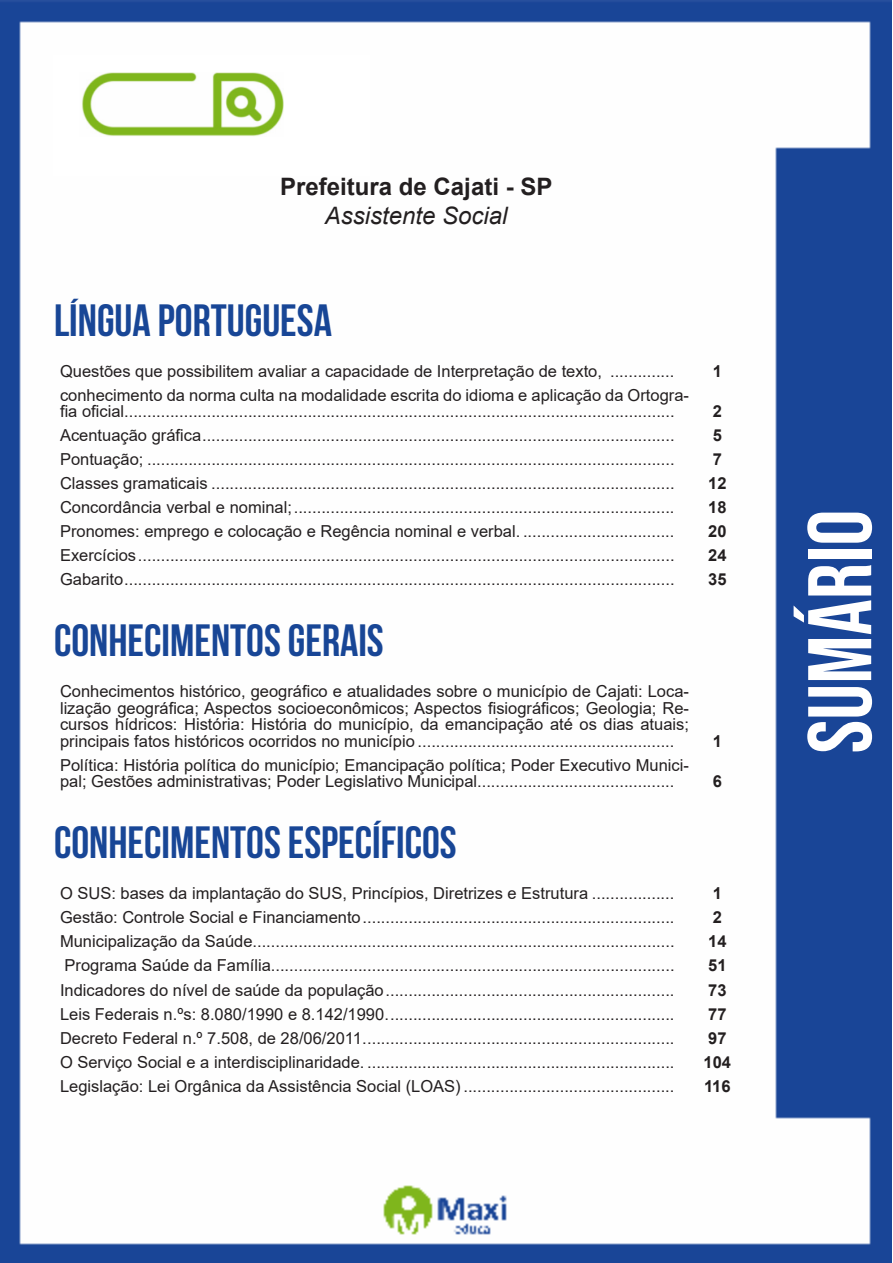
<style>
.page{position:relative;width:893px;height:1263px;background:#fff}
.page>*{position:absolute;margin:0;border:0;box-sizing:border-box;transform-origin:0 0}
.t1{font:90px "Bebas Neue";color:#fff}
.t2{font:700 45px "Bebas Neue";color:#184696}
.t3{font:700 24px "Arial";color:#231f20}
.t4{font:italic 24px "Arial";color:#231f20}
.ALTERNATIVAS{font:16.5px/16.5px "Arial";color:#231f20}
.INDICE{font:700 16.5px "Arial";color:#231f20}
</style>
<div class="page">
<img style="left:0;top:0;width:892px;height:1263px">
<div style="left:53px;top:55px;width:317px;height:121px;background:#fff"></div>
<img style="left:82px;top:72px;width:201px;height:64px">
<p class="t3" style="left:280px;top:170px;width:274px">Prefeitura de Cajati - SP</p>
<p class="t4" style="left:325px;top:200px;width:184px">Assistente Social</p>
<p class="t2" style="left:54px;top:295px;width:279px">LÍNGUA PORTUGUESA</p>
<p class="ALTERNATIVAS" style="left:60px;top:363px;width:616px">Questões que possibilitem avaliar a capacidade de Interpretação de texto, ..............</p>
<p class="INDICE" style="left:713px;top:359px;width:11px">1</p>
<p class="ALTERNATIVAS" style="left:60px;top:387px;width:630px">conhecimento da norma culta na modalidade escrita do idioma e aplicação da Ortogra&shy;fia oficial........................................................................................................................</p>
<p class="INDICE" style="left:713px;top:400px;width:11px">2</p>
<p class="ALTERNATIVAS" style="left:60px;top:427px;width:616px">Acentuação gráfica.......................................................................................................</p>
<p class="INDICE" style="left:713px;top:424px;width:11px">5</p>
<p class="ALTERNATIVAS" style="left:60px;top:451px;width:616px">Pontuação; ...................................................................................................................</p>
<p class="INDICE" style="left:713px;top:448px;width:11px">7</p>
<p class="ALTERNATIVAS" style="left:60px;top:475px;width:616px">Classes gramaticais .....................................................................................................</p>
<p class="INDICE" style="left:708px;top:472px;width:20px">12</p>
<p class="ALTERNATIVAS" style="left:60px;top:499px;width:616px">Concordância verbal e nominal;...................................................................................</p>
<p class="INDICE" style="left:708px;top:496px;width:20px">18</p>
<p class="ALTERNATIVAS" style="left:60px;top:523px;width:616px">Pronomes: emprego e colocação e Regência nominal e verbal. .................................</p>
<p class="INDICE" style="left:708px;top:520px;width:20px">20</p>
<p class="ALTERNATIVAS" style="left:60px;top:547px;width:616px">Exercícios.....................................................................................................................</p>
<p class="INDICE" style="left:708px;top:544px;width:20px">24</p>
<p class="ALTERNATIVAS" style="left:60px;top:571px;width:616px">Gabarito........................................................................................................................</p>
<p class="INDICE" style="left:708px;top:568px;width:20px">35</p>
<p class="t2" style="left:54px;top:616px;width:331px">CONHECIMENTOS GERAIS</p>
<p class="ALTERNATIVAS" style="left:60px;top:683px;width:630px;text-align:justify">Conhecimentos histórico, geográfico e atualidades sobre o município de Cajati: Loca&shy;lização geográfica; Aspectos socioeconômicos; Aspectos fisiográficos; Geologia; Re&shy;cursos hídricos: História: História do município, da emancipação até os dias atuais; principais fatos históricos ocorridos no município ........................................................</p>
<p class="INDICE" style="left:713px;top:729px;width:11px">1</p>
<p class="ALTERNATIVAS" style="left:60px;top:757px;width:630px">Política: História política do município; Emancipação política; Poder Executivo Munici&shy;pal; Gestões administrativas; Poder Legislativo Municipal...........................................</p>
<p class="INDICE" style="left:713px;top:770px;width:11px">6</p>
<p class="t2" style="left:54px;top:818px;width:404px">CONHECIMENTOS ESPECÍFICOS</p>
<p class="ALTERNATIVAS" style="left:60px;top:885px;width:616px">O SUS: bases da implantação do SUS, Princípios, Diretrizes e Estrutura ..................</p>
<p class="INDICE" style="left:713px;top:882px;width:11px">1</p>
<p class="ALTERNATIVAS" style="left:60px;top:909px;width:616px">Gestão: Controle Social e Financiamento....................................................................</p>
<p class="INDICE" style="left:713px;top:906px;width:11px">2</p>
<p class="ALTERNATIVAS" style="left:60px;top:933px;width:616px">Municipalização da Saúde............................................................................................</p>
<p class="INDICE" style="left:708px;top:930px;width:20px">14</p>
<p class="ALTERNATIVAS" style="left:65px;top:957px;width:611px">Programa Saúde da Família........................................................................................</p>
<p class="INDICE" style="left:708px;top:954px;width:20px">51</p>
<p class="ALTERNATIVAS" style="left:60px;top:981px;width:616px">Indicadores do nível de saúde da população...............................................................</p>
<p class="INDICE" style="left:708px;top:978px;width:20px">73</p>
<p class="ALTERNATIVAS" style="left:60px;top:1005px;width:616px">Leis Federais n.ºs: 8.080/1990 e 8.142/1990...............................................................</p>
<p class="INDICE" style="left:708px;top:1002px;width:20px">77</p>
<p class="ALTERNATIVAS" style="left:60px;top:1029px;width:616px">Decreto Federal n.º 7.508, de 28/06/2011....................................................................</p>
<p class="INDICE" style="left:708px;top:1026px;width:20px">97</p>
<p class="ALTERNATIVAS" style="left:60px;top:1053px;width:616px">O Serviço Social e a interdisciplinaridade. ...................................................................</p>
<p class="INDICE" style="left:704px;top:1050px;width:29px">104</p>
<p class="ALTERNATIVAS" style="left:60px;top:1077px;width:616px">Legislação: Lei Orgânica da Assistência Social (LOAS) ..............................................</p>
<p class="INDICE" style="left:704px;top:1074px;width:28px">116</p>
<h1 class="t1" style="left:789px;top:753px;width:245px;rotate:-90deg">sumário</h1>
</div>
